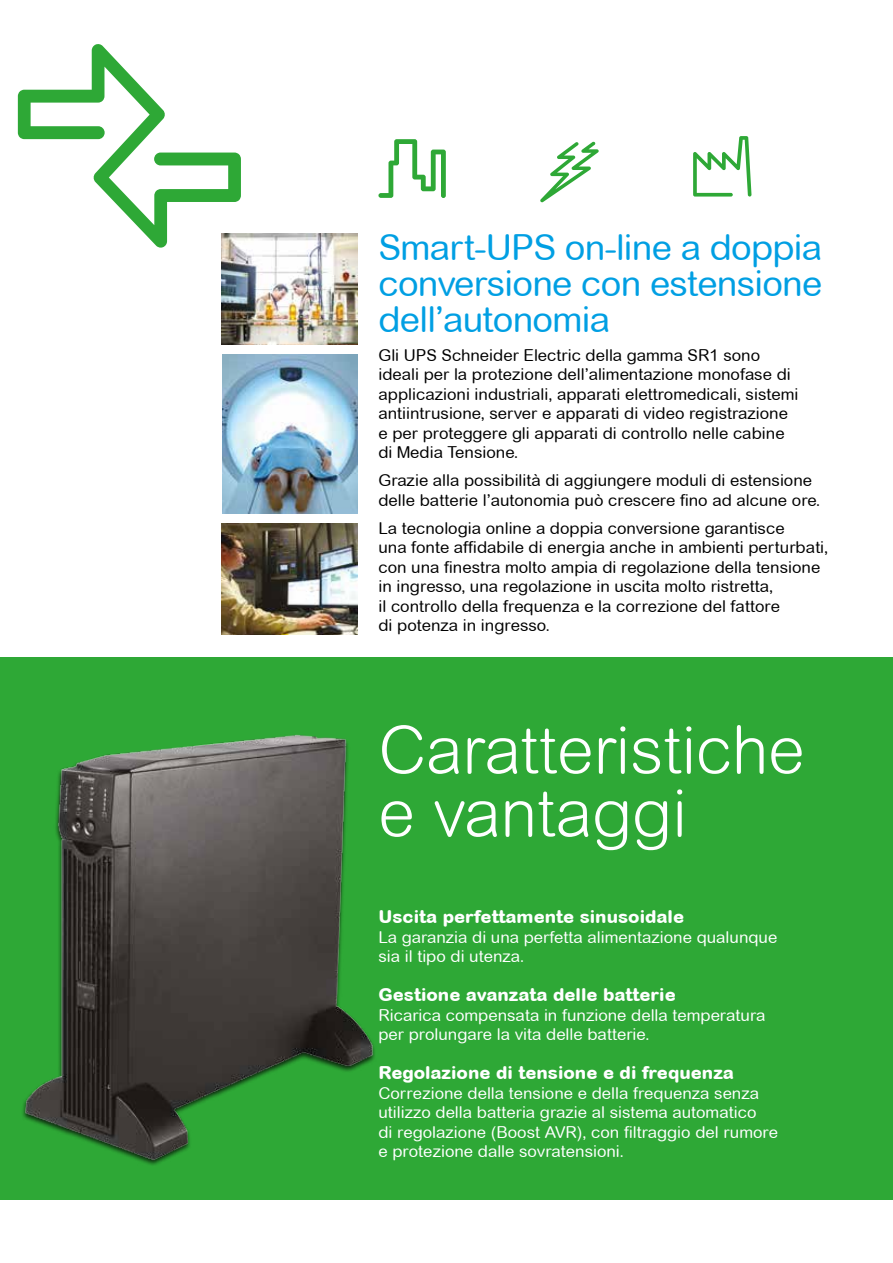
<style>
.page{position:relative;width:893px;height:1263px;background:#fff}
.page>*{position:absolute;margin:0;border:0;box-sizing:border-box;transform-origin:0 0}
.t1{font:300 66px/63px "Arial Rounded MT";color:#fff}
.t2{font:36px/36px "Arial Rounded MT";letter-spacing:-.02em;color:#009fe3;text-align:justify}
.t3{font:800 18px "Arial Rounded MT";color:#fff}
.t4{font:16.5px/19.5px "Arial Rounded MT";color:#000}
.t5{font:16.5px/19.5px "Arial Rounded MT";color:#fff}
</style>
<div class="page">
<div style="left:0;top:657px;width:893px;height:542px;background:#2ea836"></div>
<img style="left:0;top:734px;width:448px;height:466px">
<img style="left:221px;top:234px;width:136px;height:110px">
<img style="left:222px;top:355px;width:135px;height:158px">
<img style="left:221px;top:524px;width:136px;height:110px">
<svg style="left:18px;top:44px;width:223px;height:204px"></svg>
<svg style="left:378px;top:139px;width:68px;height:59px"></svg>
<svg style="left:540px;top:142px;width:59px;height:60px"></svg>
<svg style="left:693px;top:136px;width:58px;height:61px"></svg>
<h2 class="t2" style="left:378px;top:229px;width:445px">Smart-UPS on-line a doppia conversione con estensione dell’autonomia</h2>
<p class="t4" style="left:378px;top:345px;width:421px">Gli UPS Schneider Electric della gamma SR1 sono ideali per la protezione dell’alimentazione monofase di applicazioni industriali, apparati elettromedicali, sistemi antiintrusione, server e apparati di video registrazione e per proteggere gli apparati di controllo nelle cabine di Media Tensione.</p>
<p class="t4" style="left:378px;top:471px;width:443px">Grazie alla possibilità di aggiungere moduli di estensione delle batterie l’autonomia può crescere fino ad alcune ore.</p>
<p class="t4" style="left:378px;top:518px;width:451px">La tecnologia online a doppia conversione garantisce<br>una fonte affidabile di energia anche in ambienti perturbati, con una finestra molto ampia di regolazione della tensione in ingresso, una regolazione in uscita molto ristretta,<br>il controllo della frequenza e la correzione del fattore<br>di potenza in ingresso.</p>
<h1 class="t1" style="left:378px;top:718px;width:428px">Caratteristiche e vantaggi</h1>
<p class="t3" style="left:378px;top:906px;width:307px">Uscita perfettamente sinusoidale</p>
<p class="t5" style="left:378px;top:927px;width:400px">La garanzia di una perfetta alimentazione qualunque sia il tipo di utenza.</p>
<p class="t3" style="left:378px;top:984px;width:299px">Gestione avanzata delle batterie</p>
<p class="t5" style="left:378px;top:1005px;width:388px">Ricarica compensata in funzione della temperatura per prolungare la vita delle batterie.</p>
<p class="t3" style="left:378px;top:1062px;width:357px">Regolazione di tensione e di frequenza</p>
<p class="t5" style="left:378px;top:1083px;width:401px">Correzione della tensione e della frequenza senza utilizzo della batteria grazie al sistema automatico<br>di regolazione (Boost AVR), con filtraggio del rumore e protezione dalle sovratensioni.</p>
</div>
